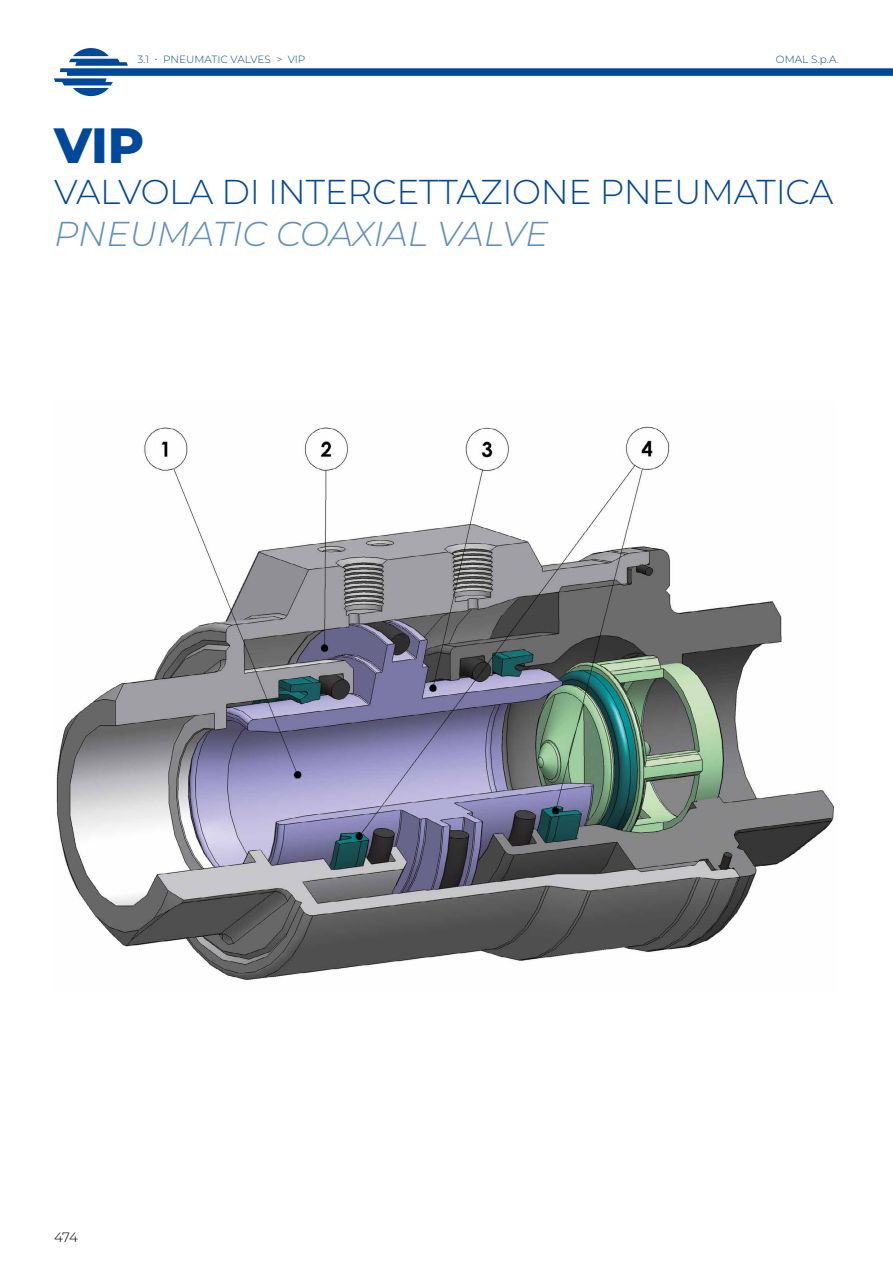
<style>
.page{position:relative;width:893px;height:1263px;background:#fff}
.page>*{position:absolute;margin:0;border:0;box-sizing:border-box;transform-origin:0 0}
.t1{font:800 49.5px "Montserrat";color:#00489a}
.t2{font:300 34.5px "Montserrat";letter-spacing:-.01em;color:#00489a}
.t3{font:italic 300 34.5px "Montserrat";letter-spacing:-.005em;color:#5e8fbf}
.t4{font:300 13.5px "Montserrat";color:#000}
.t5{font:300 10.5px "Montserrat";color:#00489a}
</style>
<div class="page">
<svg style="left:54px;top:48px;width:839px;height:48px"></svg>
<img style="left:56px;top:426px;width:779px;height:555px">
<p class="t5" style="left:138px;top:52px;width:169px">3.1 • PNEUMATIC VALVES &gt; VIP</p>
<p class="t5" style="left:776px;top:52px;width:65px">OMAL S.p.A.</p>
<h1 class="t1" style="left:54px;top:109px;width:92px">VIP</h1>
<p class="t2" style="left:54px;top:168px;width:781px">VALVOLA DI INTERCETTAZIONE PNEUMATICA</p>
<p class="t3" style="left:54px;top:210px;width:496px">PNEUMATIC COAXIAL VALVE</p>
<p class="t4" style="left:54px;top:1228px;width:25px">474</p>
</div>
